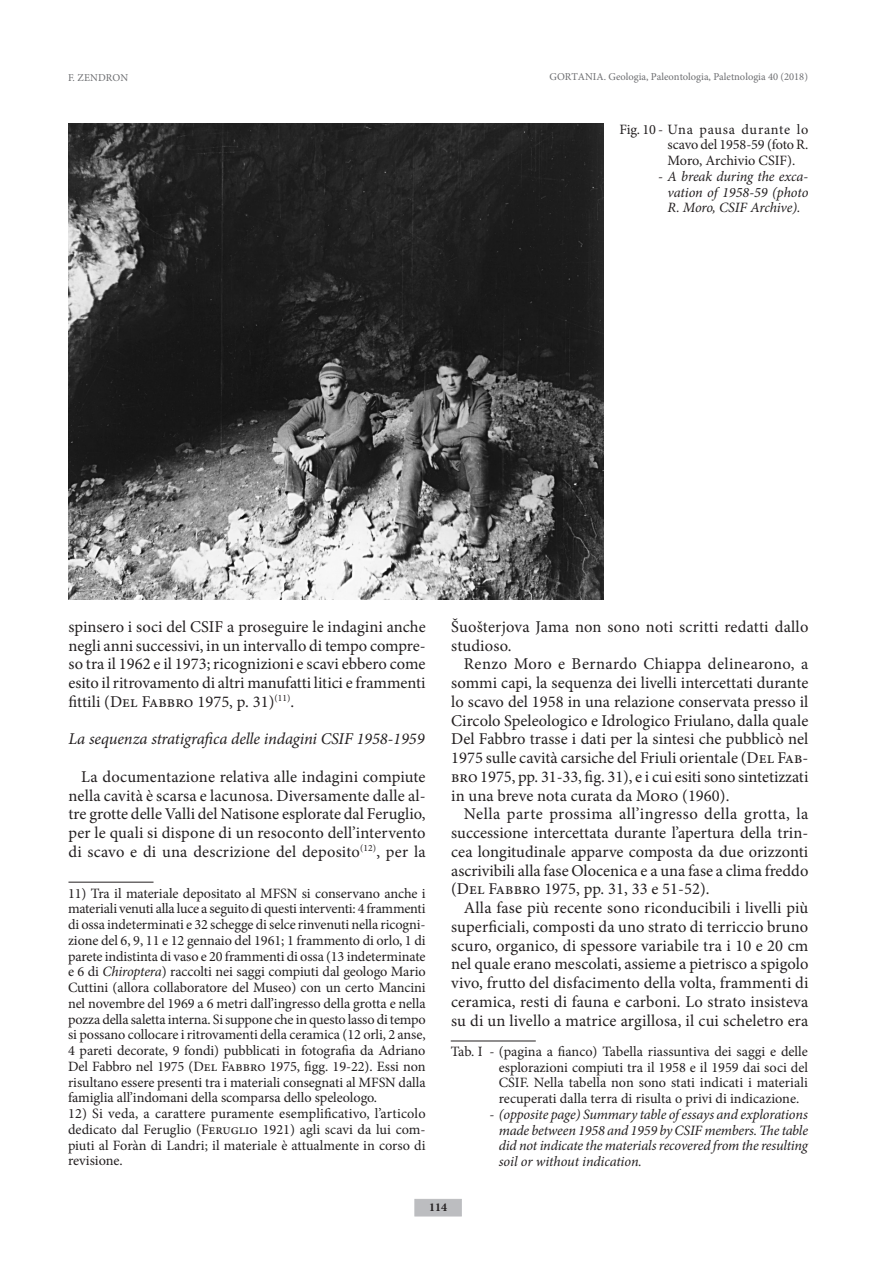
<style>
.page{position:relative;width:893px;height:1263px;background:#fff}
.page>*{position:absolute;margin:0;border:0;box-sizing:border-box;transform-origin:0 0}
.Normal__Web{font:16.5px/18.8px "Minion Pro";color:#231f20;text-align:justify}
.Normal__Web-2{font:italic 16.5px "Minion Pro";letter-spacing:-.005em;color:#231f20}
.footnote_text{font:14.25px/15.8px "Minion Pro";letter-spacing:-.005em;color:#231f20;text-align:justify}
.t1{font:italic 14.25px/15.8px "Minion Pro";letter-spacing:-.01em;color:#231f20;text-align:justify}
.t2{font:700 12px "Minion Pro";color:#231f20}
.t3{font:10.5px "Minion Pro";color:#6c6d70}
.s1{font-style:normal}
.s2{font-style:italic}
</style>
<div class="page">
<div style="left:415px;top:1199px;width:46px;height:17px;background:#bcbdc0"></div>
<img style="left:68px;top:123px;width:536px;height:477px">
<hr style="left:68px;top:882px;width:86px;height:1px;background:#231f20">
<hr style="left:451px;top:1041px;width:85px;height:1px;background:#231f20">
<p class="t3" style="left:68px;top:70px;width:62px">F. ZENDRON</p>
<p class="t3" style="left:549px;top:70px;width:260px">GORTANIA. Geologia, Paleontologia, Paletnologia 40 (2018)</p>
<p class="footnote_text" style="left:668px;top:121px;width:142px;text-indent:-48px">Fig. 10- Una pausa durante lo scavo del 1958-59 (foto R.<br>Moro, Archivio CSIF).</p>
<p class="t1" style="left:668px;top:168px;width:142px;text-indent:-9px"><span class="s1">-</span> A break during the exca&shy;vation of 1958-59 (photo R. Moro, CSIF Archive).</p>
<p class="Normal__Web" style="left:68px;top:617px;width:359px">spinsero i soci del CSIF a proseguire le indagini anche negli anni successivi, in un intervallo di tempo compre&shy;so tra il 1962 e il 1973; ricognizioni e scavi ebbero come esito il ritrovamento di altri manufatti litici e frammenti fittili (Del Fabbro 1975, p. 31)<sup>(11)</sup>.</p>
<p class="Normal__Web-2" style="left:68px;top:728px;width:358px">La sequenza stratigrafica delle indagini CSIF 1958-1959</p>
<p class="Normal__Web" style="left:68px;top:767px;width:359px;text-indent:13px">La documentazione relativa alle indagini compiute nella cavità è scarsa e lacunosa. Diversamente dalle al&shy;tre grotte delle Valli del Natisone esplorate dal Feruglio, per le quali si dispone di un resoconto dell’intervento di scavo e di una descrizione del deposito<sup>(12)</sup>, per la</p>
<p class="footnote_text" style="left:68px;top:885px;width:359px">11) Tra il materiale depositato al MFSN si conservano anche i materiali venuti alla luce a seguito di questi interventi: 4 frammenti di ossa indeterminati e 32 schegge di selce rinvenuti nella ricogni&shy;zione del 6, 9, 11 e 12 gennaio del 1961; 1 frammento di orlo, 1 di parete indistinta di vaso e 20 frammenti di ossa (13 indeterminate e 6 di <span class="s2">Chiroptera</span>) raccolti nei saggi compiuti dal geologo Mario Cuttini (allora collaboratore del Museo) con un certo Mancini nel novembre del 1969 a 6 metri dall’ingresso della grotta e nella pozza della saletta interna. Si suppone che in questo lasso di tempo si possano collocare i ritrovamenti della ceramica (12 orli, 2 anse, 4 pareti decorate, 9 fondi) pubblicati in fotografia da Adriano Del Fabbro nel 1975 (Del Fabbro 1975, figg. 19-22). Essi non risultano essere presenti tra i materiali consegnati al MFSN dalla famiglia all’indomani della scomparsa dello speleologo.</p>
<p class="footnote_text" style="left:68px;top:1106px;width:359px">12) Si veda, a carattere puramente esemplificativo, l’articolo dedicato dal Feruglio (Feruglio 1921) agli scavi da lui com&shy;piuti al Foràn di Landri; il materiale è attualmente in corso di revisione.</p>
<p class="Normal__Web" style="left:451px;top:617px;width:359px">Šuošterjova Jama non sono noti scritti redatti dallo studioso.</p>
<p class="Normal__Web" style="left:451px;top:655px;width:359px;text-indent:13px">Renzo Moro e Bernardo Chiappa delinearono, a sommi capi, la sequenza dei livelli intercettati durante lo scavo del 1958 in una relazione conservata presso il Circolo Speleologico e Idrologico Friulano, dalla quale Del Fabbro trasse i dati per la sintesi che pubblicò nel 1975 sulle cavità carsiche del Friuli orientale (Del Fab&shy;bro 1975, pp. 31-33, fig. 31), e i cui esiti sono sintetizzati in una breve nota curata da Moro (1960).</p>
<p class="Normal__Web" style="left:451px;top:805px;width:359px;text-indent:13px">Nella parte prossima all’ingresso della grotta, la successione intercettata durante l’apertura della trin&shy;cea longitudinale apparve composta da due orizzonti ascrivibili alla fase Olocenica e a una fase a clima freddo (Del Fabbro 1975, pp. 31, 33 e 51-52).</p>
<p class="Normal__Web" style="left:451px;top:898px;width:359px;text-indent:13px">Alla fase più recente sono riconducibili i livelli più superficiali, composti da uno strato di terriccio bruno scuro, organico, di spessore variabile tra i 10 e 20 cm nel quale erano mescolati, assieme a pietrisco a spigolo vivo, frutto del disfacimento della volta, frammenti di ceramica, resti di fauna e carboni. Lo strato insisteva su di un livello a matrice argillosa, il cui scheletro era</p>
<p class="footnote_text" style="left:499px;top:1043px;width:311px;text-indent:-48px">Tab. I - (pagina a fianco) Tabella riassuntiva dei saggi e delle esplorazioni compiuti tra il 1958 e il 1959 dai soci del CSIF. Nella tabella non sono stati indicati i materiali recuperati dalla terra di risulta o privi di indicazione.</p>
<p class="t1" style="left:499px;top:1106px;width:311px;text-indent:-9px"><span class="s1">-</span> (opposite page) Summary table of essays and explorations made between 1958 and 1959 by CSIF members. The table did not indicate the materials recovered from the resulting soil or without indication.</p>
<p class="t2" style="left:429px;top:1198px;width:19px">114</p>
</div>
